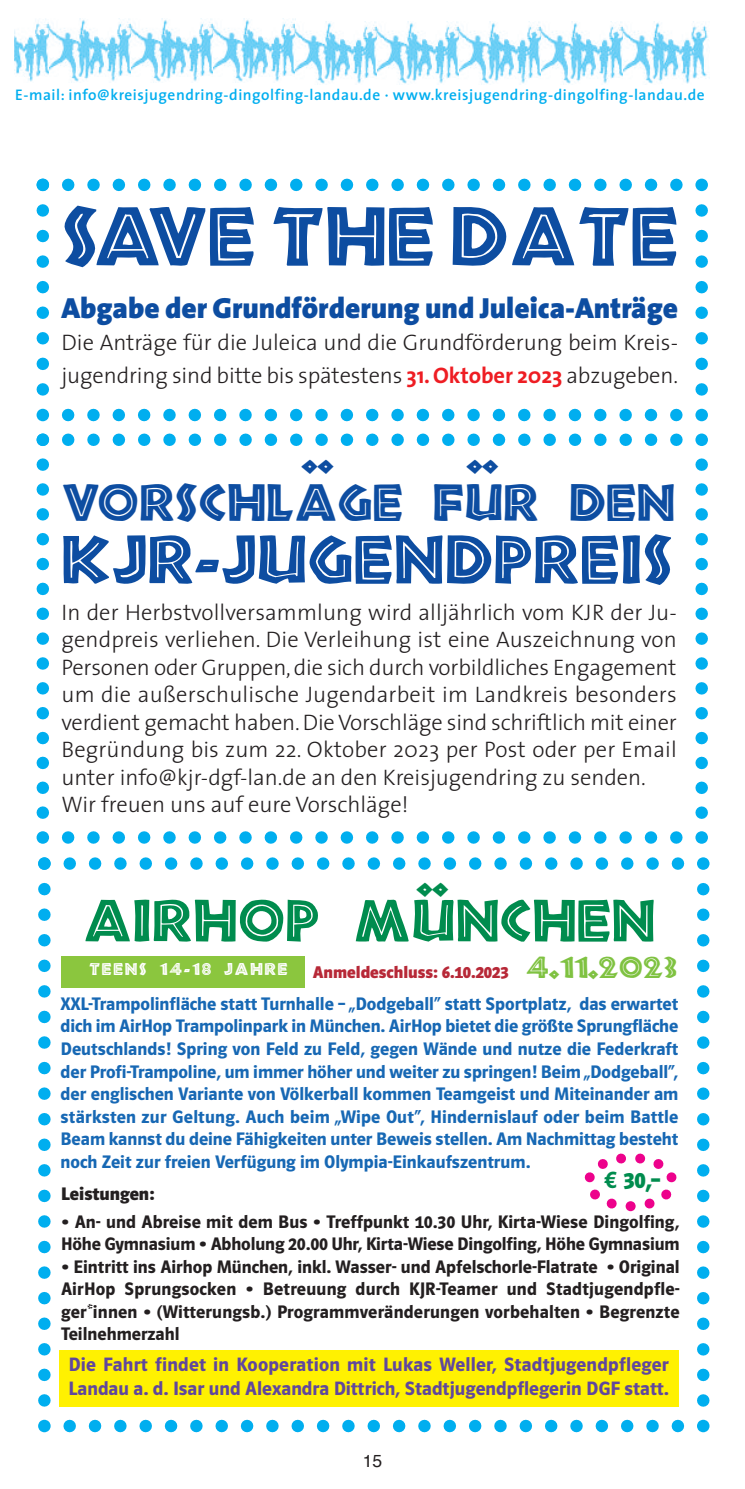
<style>
.page{position:relative;width:745px;height:1489px;background:#fff}
.page>*{position:absolute;margin:0;border:0;box-sizing:border-box;transform-origin:0 0}
.t1{font:77px "Tribeca";letter-spacing:-.005em;color:#0d4da1}
.t2{font:63.5px "Tribeca";color:#0d4da1}
.t3{font:55px "Tribeca";color:#008c4e}
.t4{font:48.5px "Tribeca";color:#0d4da1}
.t5{font:43.75px "Tribeca";color:#008c4e}
.t6{font:43.5px "Tribeca";color:#0d4da1}
.t7{font:900 29.25px "The Sans";color:#0d4da1}
.t8{font:28px "Tribeca";color:#7fc241}
.t9{font:700 23.75px "Polo 22";color:#008c4e}
.t10{font:300 22.5px/27.5px "The Sans";color:#231f20}
.t11{font:600 20px/24px "Polo 22";color:#60479d}
.t12{font:600 18.75px/22.5px "Polo 22";color:#1768b4;text-align:justify}
.t13{font:600 18.75px/22.5px "Polo 22";color:#231f20}
.t14{font:700 18.75px "Polo 22";color:#231f20}
.t15{font:700 17.5px "Polo 22";color:#b72837}
.t16{font:17.5px "Helvetica";color:#231f20}
.t17{font:15.75px "Tribeca";letter-spacing:.1em;color:#fff}
.t18{font:600 15.5px "The Sans";letter-spacing:.035em;color:#00aeef}
.s1{font-weight:700;color:#ee1d23}
.s2{font-family:"Linotype Euro Font Gto P";font-weight:400}
</style>
<div class="page">
<svg style="left:38px;top:882px;width:13px;height:549px"></svg>
<svg style="left:38px;top:857px;width:647px;height:12px"></svg>
<svg style="left:697px;top:857px;width:12px;height:550px"></svg>
<svg style="left:63px;top:1419px;width:646px;height:12px"></svg>
<svg style="left:37px;top:204px;width:12px;height:217px"></svg>
<svg style="left:37px;top:179px;width:646px;height:12px"></svg>
<svg style="left:695px;top:179px;width:12px;height:217px"></svg>
<svg style="left:61px;top:409px;width:646px;height:12px"></svg>
<svg style="left:37px;top:458px;width:12px;height:385px"></svg>
<svg style="left:37px;top:433px;width:646px;height:13px"></svg>
<svg style="left:695px;top:433px;width:12px;height:386px"></svg>
<svg style="left:61px;top:831px;width:646px;height:12px"></svg>
<img style="left:15px;top:19px;width:35px;height:63px">
<svg style="left:50px;top:19px;width:82px;height:63px"></svg>
<svg style="left:132px;top:19px;width:81px;height:63px"></svg>
<svg style="left:213px;top:19px;width:82px;height:63px"></svg>
<img style="left:295px;top:21px;width:413px;height:64px">
<svg style="left:377px;top:21px;width:82px;height:64px"></svg>
<svg style="left:459px;top:21px;width:82px;height:64px"></svg>
<svg style="left:541px;top:21px;width:82px;height:64px"></svg>
<div style="left:61px;top:954px;width:244px;height:33px;background:#8bc63e"></div>
<svg style="left:584px;top:1153px;width:93px;height:59px"></svg>
<div style="left:60px;top:1350px;width:618px;height:56px;background:#fff101"></div>
<div style="left:61px;top:887px;width:616px;height:68px;background:#fff"></div>
<p class="t18" style="left:15px;top:89px;width:690px">E-mail: info@kreisjugendring-dingolfing-landau.de · www.kreisjugendring-dingolfing-landau.de</p>
<h1 class="t1" style="left:62px;top:194px;width:617px">SAVE THE DATE</h1>
<h3 class="t7" style="left:61px;top:296px;width:617px">Abgabe der Grundförderung und Juleica-Anträge</h3>
<p class="t10" style="left:61px;top:328px;width:617px;line-height:32.5px">Die Anträge für die Juleica und die Grundförderung beim Kreis&shy;jugendring sind bitte bis spätestens <span class="s1">31.Oktober 2023</span> abzugeben.</p>
<h3 class="t6" style="left:302px;top:432px;width:33px">..</h3>
<h3 class="t6" style="left:466px;top:432px;width:33px">..</h3>
<h3 class="t4" style="left:61px;top:475px;width:615px">VORSCHLAGE FUR DEN</h3>
<h2 class="t2" style="left:61px;top:524px;width:613px">KJR-JUGENDPREIS</h2>
<p class="t10" style="left:61px;top:600px;width:616px">In der Herbstvollversammlung wird alljährlich vom KJR der Ju&shy;gendpreis verliehen. Die Verleihung ist eine Auszeichnung von Personen oder Gruppen,die sich durch vorbildliches Engagement um die außerschulische Jugendarbeit im Landkreis besonders verdient gemacht haben.DieVorschläge sind schriftlich mit einer Begründung bis zum 22. Oktober 2023 per Post oder per Email unter info@kjr-dgf-lan.de an den Kreisjugendring zu senden.<br>Wir freuen uns auf eure Vorschläge!</p>
<h3 class="t5" style="left:416px;top:854px;width:33px">..</h3>
<h3 class="t3" style="left:83px;top:890px;width:574px">AIRHOP MUNCHEN</h3>
<p class="t17" style="left:89px;top:960px;width:200px">TEENS 14-18 JAHRE</p>
<h3 class="t8" style="left:525px;top:952px;width:152px">4.11.2023</h3>
<p class="t15" style="left:312px;top:962px;width:197px">Anmeldeschluss: 6.10.2023</p>
<p class="t12" style="left:61px;top:992px;width:619px">XXL-Trampolinfläche statt Turnhalle – „Dodgeball“ statt Sportplatz, das erwartet dich im AirHop Trampolinpark in München. AirHop bietet die größte Sprungfläche Deutschlands! Spring von Feld zu Feld, gegen Wände und nutze die Federkraft der Profi-Trampoline, um immer höher und weiter zu springen! Beim „Dodgeball“, der englischen Variante von Völkerball kommen Teamgeist und Miteinander am stärksten zur Geltung. Auch beim „Wipe Out“, Hindernislauf oder beim Battle Beam kannst du deine Fähigkeiten unter Beweis stellen. Am Nachmittag besteht noch Zeit zur freien Verfügung im Olympia-Einkaufszentrum.</p>
<p class="t9" style="left:604px;top:1166px;width:58px"><span class="s2">E</span> 30,–</p>
<p class="t14" style="left:61px;top:1182px;width:95px">Leistungen:</p>
<p class="t13" style="left:61px;top:1209px;width:619px">• An- und Abreise mit dem Bus • Treffpunkt 10.30 Uhr, Kirta-Wiese Dingolfing,<br>Höhe Gymnasium • Abholung 20.00 Uhr, Kirta-Wiese Dingolfing, Höhe Gymnasium</p>
<p class="t13" style="left:61px;top:1254px;width:619px;text-align:justify">• Eintritt ins Airhop München, inkl. Wasser- und Apfelschorle-Flatrate • Original AirHop Sprungsocken • Betreuung durch KJR-Teamer und Stadtjugendpfle&shy;ger*innen • (Witterungsb.) Programmveränderungen vorbehalten • Begrenzte Teilnehmerzahl</p>
<p class="t11" style="left:68px;top:1352px;width:601px">Die Fahrt findet in Kooperation mit Lukas Weller, Stadtjugendpfleger<br>Landau a. d. Isar und Alexandra Dittrich, Stadtjugendpflegerin DGF statt.</p>
<p class="t16" style="left:362px;top:1452px;width:21px">15</p>
</div>
